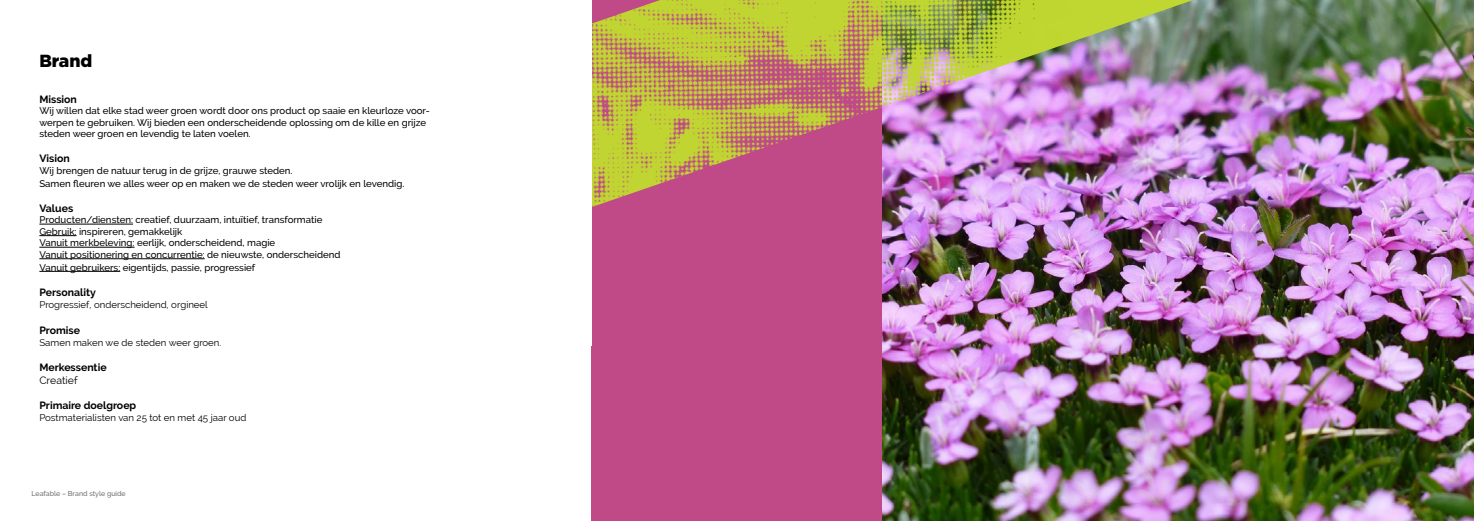
<style>
.page{position:relative;width:1474px;height:521px;background:#fff}
.page>*{position:absolute;margin:0;border:0;box-sizing:border-box;transform-origin:0 0}
.t1{font:900 17.5px "Gotham";color:#000}
.t2{font:700 10.5px "Raleway";color:#000}
.t3{font:10.5px "Raleway";color:#000}
.t4{font:500 9.62px/11.5px "Raleway";color:#000}
.t5{font:9.62px "Raleway";color:#000}
.t6{font:500 7px "Raleway";color:#6d6e71}
</style>
<div class="page">
<div style="left:592px;top:0;width:290px;height:521px;background:#c04988"></div>
<img style="left:882px;top:0;width:591px;height:521px">
<hr style="left:39px;top:224px;width:94px;height:1px;background:#000">
<hr style="left:39px;top:235px;width:38px;height:1px;background:#000">
<hr style="left:39px;top:247px;width:96px;height:1px;background:#000">
<hr style="left:39px;top:258px;width:166px;height:1px;background:#000">
<hr style="left:39px;top:271px;width:81px;height:1px;background:#000">
<img style="left:592px;top:0;width:600px;height:207px">
<h1 class="t1" style="left:39px;top:51px;width:54px">Brand</h1>
<p class="t2" style="left:39px;top:93px;width:39px">Mission</p>
<p class="t4" style="left:39px;top:105px;width:392px">Wij willen dat elke stad weer groen wordt door ons product op saaie en kleurloze voor&shy;werpen te gebruiken. Wij bieden een onderscheidende oplossing om de kille en grijze steden weer groen en levendig te laten voelen.</p>
<p class="t2" style="left:39px;top:153px;width:32px">Vision</p>
<p class="t4" style="left:39px;top:164px;width:366px;line-height:12.6px">Wij brengen de natuur terug in de grijze, grauwe steden.<br>Samen fleuren we alles weer op en maken we de steden weer vrolijk en levendig.</p>
<p class="t2" style="left:39px;top:202px;width:35px">Values</p>
<p class="t4" style="left:39px;top:214px;width:303px">Producten/diensten: creatief, duurzaam, intuïtief, transformatie Gebruik: inspireren, gemakkelijk<br>Vanuit merkbeleving: eerlijk, onderscheidend, magie<br>Vanuit positionering en concurrentie: de nieuwste, onderscheidend</p>
<p class="t4" style="left:39px;top:261px;width:217px">Vanuit gebruikers: eigentijds, passie, progressief</p>
<p class="t2" style="left:39px;top:286px;width:58px">Personality</p>
<p class="t5" style="left:39px;top:299px;width:170px">Progressief, onderscheidend, orgineel</p>
<p class="t2" style="left:39px;top:324px;width:42px">Promise</p>
<p class="t5" style="left:39px;top:337px;width:183px">Samen maken we de steden weer groen.</p>
<p class="t2" style="left:39px;top:362px;width:69px">Merkessentie</p>
<p class="t3" style="left:39px;top:374px;width:40px">Creatief</p>
<p class="t2" style="left:39px;top:399px;width:98px">Primaire doelgroep</p>
<p class="t5" style="left:39px;top:412px;width:208px">Postmaterialisten van 25 tot en met 45 jaar oud</p>
<p class="t6" style="left:32px;top:489px;width:96px">Leafable – Brand style guide</p>
</div>
